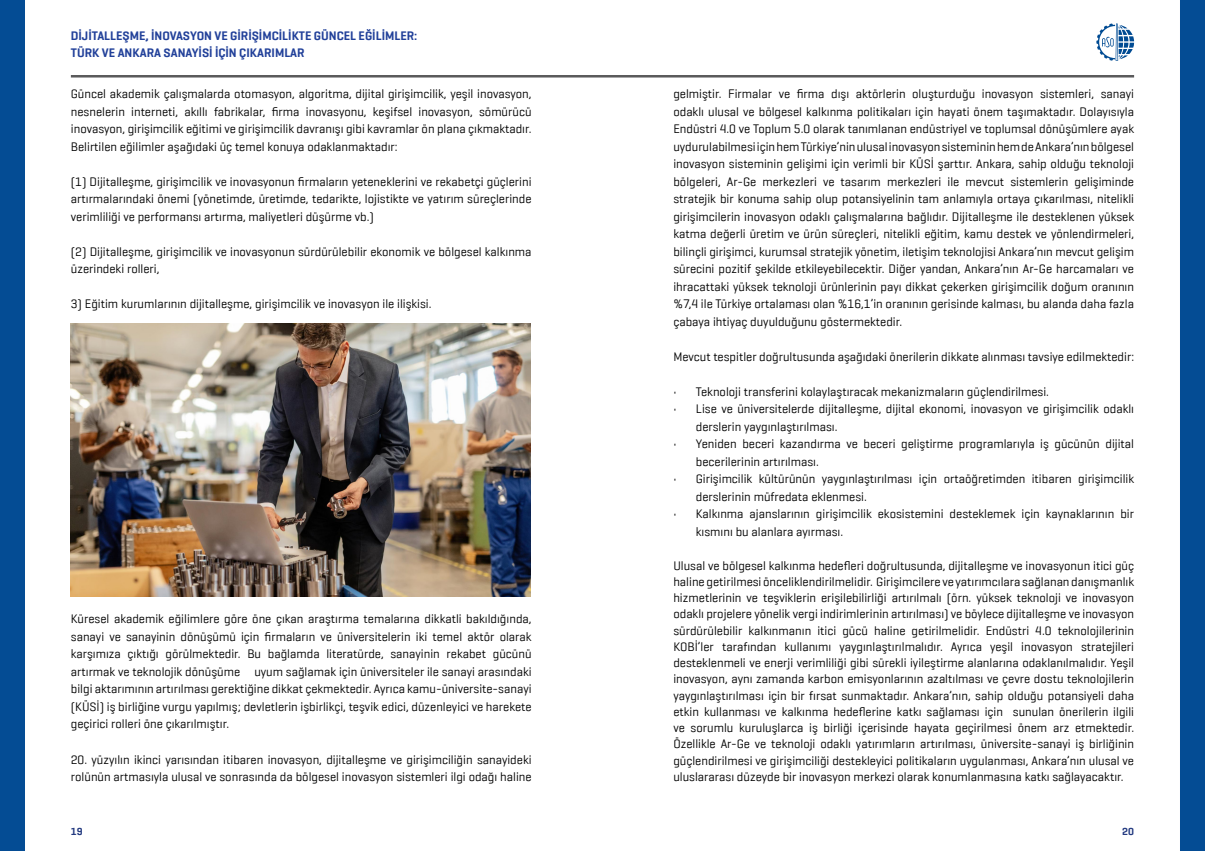
<style>
.page{position:relative;width:1205px;height:851px;background:#fff}
.page>*{position:absolute;margin:0;border:0;box-sizing:border-box;transform-origin:0 0}
.t1{font:12.5px/17.5px "Geogrotesque";color:#000}
.t2{font:600 12.5px/17.5px "Geogrotesque";color:#214099}
.t3{font:600 10.5px "Geogrotesque";color:#233a80}
</style>
<div class="page">
<div style="left:0;top:0;width:25px;height:850px;background:#044c94"></div>
<div style="left:1180px;top:0;width:25px;height:850px;background:#044c94"></div>
<svg style="left:1096px;top:23px;width:38px;height:38px"></svg>
<hr style="left:71px;top:75px;width:1063px;height:2px;background:#5a5a5b">
<img style="left:71px;top:324px;width:460px;height:272px">
<p class="t2" style="left:71px;top:27px;width:348px">DIJITALLEŞME, İNOVASYON VE GIRIŞIMCILIKTE GÜNCEL EĞILIMLER:<br>TÜRK VE ANKARA SANAYISI IÇIN ÇIKARIMLAR</p>
<p class="t1" style="left:71px;top:85px;width:462px;text-align:justify">Güncel akademik çalışmalarda otomasyon, algoritma, dijital girişimcilik, yeşil inovasyon, nesnelerin interneti, akıllı fabrikalar, firma inovasyonu, keşifsel inovasyon, sömürücü inovasyon, girişimcilik eğitimi ve girişimcilik davranışı gibi kavramlar ön plana çıkmaktadır.<br>Belirtilen eğilimler aşağıdaki üç temel konuya odaklanmaktadır:</p>
<p class="t1" style="left:71px;top:172px;width:462px;text-align:justify">(1) Dijitalleşme, girişimcilik ve inovasyonun firmaların yeteneklerini ve rekabetçi güçlerini artırmalarındaki önemi (yönetimde, üretimde, tedarikte, lojistikte ve yatırım süreçlerinde verimliliği ve performansı artırma, maliyetleri düşürme vb.)</p>
<p class="t1" style="left:71px;top:242px;width:462px">(2) Dijitalleşme, girişimcilik ve inovasyonun sürdürülebilir ekonomik ve bölgesel kalkınma üzerindeki rolleri,</p>
<p class="t1" style="left:71px;top:295px;width:362px">3) Eğitim kurumlarının dijitalleşme, girişimcilik ve inovasyon ile ilişkisi.</p>
<p class="t1" style="left:71px;top:610px;width:462px;text-align:justify">Küresel akademik eğilimlere göre öne çıkan araştırma temalarına dikkatli bakıldığında, sanayi ve sanayinin dönüşümü için firmaların ve üniversitelerin iki temel aktör olarak karşımıza çıktığı görülmektedir. Bu bağlamda literatürde, sanayinin rekabet gücünü artırmak ve teknolojik dönüşüme uyum sağlamak için üniversiteler ile sanayi arasındaki bilgi aktarımının artırılması gerektiğine dikkat çekmektedir. Ayrıca kamu-üniversite-sanayi (KÜSİ) iş birliğine vurgu yapılmış; devletlerin işbirlikçi, teşvik edici, düzenleyici ve harekete geçirici rolleri öne çıkarılmıştır.</p>
<p class="t1" style="left:71px;top:750px;width:462px">20. yüzyılın ikinci yarısından itibaren inovasyon, dijitalleşme ve girişimciliğin sanayideki rolünün artmasıyla ulusal ve sonrasında da bölgesel inovasyon sistemleri ilgi odağı haline</p>
<p class="t1" style="left:673px;top:85px;width:462px;text-align:justify">gelmiştir. Firmalar ve firma dışı aktörlerin oluşturduğu inovasyon sistemleri, sanayi odaklı ulusal ve bölgesel kalkınma politikaları için hayati önem taşımaktadır. Dolayısıyla Endüstri 4.0 ve Toplum 5.0 olarak tanımlanan endüstriyel ve toplumsal dönüşümlere ayak uydurulabilmesi için hem Türkiye’nin ulusal inovasyon sisteminin hem de Ankara’nın bölgesel inovasyon sisteminin gelişimi için verimli bir KÜSİ şarttır. Ankara, sahip olduğu teknoloji bölgeleri, Ar-Ge merkezleri ve tasarım merkezleri ile mevcut sistemlerin gelişiminde stratejik bir konuma sahip olup potansiyelinin tam anlamıyla ortaya çıkarılması, nitelikli girişimcilerin inovasyon odaklı çalışmalarına bağlıdır. Dijitalleşme ile desteklenen yüksek katma değerli üretim ve ürün süreçleri, nitelikli eğitim, kamu destek ve yönlendirmeleri, bilinçli girişimci, kurumsal stratejik yönetim, iletişim teknolojisi Ankara’nın mevcut gelişim sürecini pozitif şekilde etkileyebilecektir. Diğer yandan, Ankara’nın Ar-Ge harcamaları ve ihracattaki yüksek teknoloji ürünlerinin payı dikkat çekerken girişimcilik doğum oranının %7,4 ile Türkiye ortalaması olan %16,1’in oranının gerisinde kalması, bu alanda daha fazla çabaya ihtiyaç duyulduğunu göstermektedir.</p>
<p class="t1" style="left:673px;top:347px;width:462px">Mevcut tespitler doğrultusunda aşağıdaki önerilerin dikkate alınması tavsiye edilmektedir:</p>
<p class="t1" style="left:673px;top:382px;width:377px">• Teknoloji transferini kolaylaştıracak mekanizmaların güçlendirilmesi.</p>
<p class="t1" style="left:696px;top:400px;width:440px;text-indent:-22px">• Lise ve üniversitelerde dijitalleşme, dijital ekonomi, inovasyon ve girişimcilik odaklı derslerin yaygınlaştırılması.</p>
<p class="t1" style="left:696px;top:435px;width:440px;text-indent:-22px">• Yeniden beceri kazandırma ve beceri geliştirme programlarıyla iş gücünün dijital becerilerinin artırılması.</p>
<p class="t1" style="left:696px;top:470px;width:440px;text-indent:-22px">• Girişimcilik kültürünün yaygınlaştırılması için ortaöğretimden itibaren girişimcilik derslerinin müfredata eklenmesi.</p>
<p class="t1" style="left:696px;top:505px;width:440px;text-indent:-22px">• Kalkınma ajanslarının girişimcilik ekosistemini desteklemek için kaynaklarının bir kısmını bu alanlara ayırması.</p>
<p class="t1" style="left:673px;top:556px;width:462px;line-height:16.2px;text-align:justify">Ulusal ve bölgesel kalkınma hedefleri doğrultusunda, dijitalleşme ve inovasyonun itici güç haline getirilmesi önceliklendirilmelidir. Girişimcilere ve yatırımcılara sağlanan danışmanlık hizmetlerinin ve teşviklerin erişilebilirliği artırılmalı (örn. yüksek teknoloji ve inovasyon odaklı projelere yönelik vergi indirimlerinin artırılması) ve böylece dijitalleşme ve inovasyon sürdürülebilir kalkınmanın itici gücü haline getirilmelidir. Endüstri 4.0 teknolojilerinin KOBİ’ler tarafından kullanımı yaygınlaştırılmalıdır. Ayrıca yeşil inovasyon stratejileri desteklenmeli ve enerji verimliliği gibi sürekli iyileştirme alanlarına odaklanılmalıdır. Yeşil inovasyon, aynı zamanda karbon emisyonlarının azaltılması ve çevre dostu teknolojilerin yaygınlaştırılması için bir fırsat sunmaktadır. Ankara’nın, sahip olduğu potansiyeli daha etkin kullanması ve kalkınma hedeflerine katkı sağlaması için sunulan önerilerin ilgili ve sorumlu kuruluşlarca iş birliği içerisinde hayata geçirilmesi önem arz etmektedir.<br>Özellikle Ar-Ge ve teknoloji odaklı yatırımların artırılması, üniversite-sanayi iş birliğinin güçlendirilmesi ve girişimciliği destekleyici politikaların uygulanması, Ankara’nın ulusal ve uluslararası düzeyde bir inovasyon merkezi olarak konumlanmasına katkı sağlayacaktır.</p>
<p class="t3" style="left:71px;top:824px;width:13px">19</p>
<p class="t3" style="left:1122px;top:824px;width:13px">20</p>
</div>
